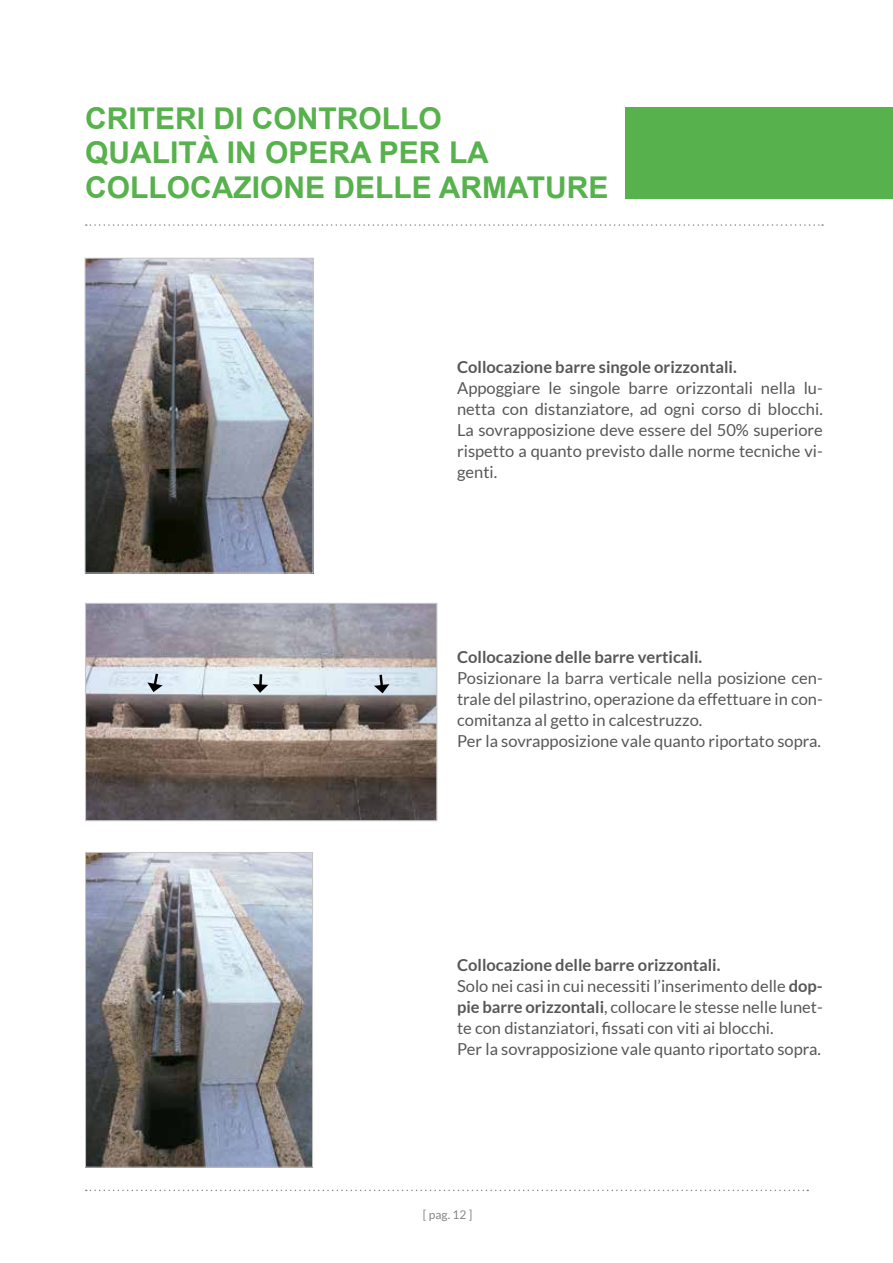
<style>
.page{position:relative;width:893px;height:1263px;background:#fff}
.page>*{position:absolute;margin:0;border:0;box-sizing:border-box;transform-origin:0 0}
.t1{font:700 30px/34.5px "Arial";color:#57b14d}
.t2{font:16.5px/21px "Lato";color:#575756}
.t3{font:700 16.5px "Lato";color:#575756}
.t4{font:12px "Lato";color:#878787}
.s1{font-weight:700}
</style>
<div class="page">
<svg style="left:86px;top:224px;width:737px;height:2px"></svg>
<img style="left:87px;top:605px;width:348px;height:214px">
<div style="left:85px;top:603px;width:352px;height:218px;border:1px solid #c6c6c6"></div>
<svg style="left:147px;top:671px;width:16px;height:21px"></svg>
<div style="left:625px;top:107px;width:268px;height:92px;background:#57b14d"></div>
<svg style="left:86px;top:1189px;width:722px;height:2px"></svg>
<svg style="left:253px;top:672px;width:15px;height:21px"></svg>
<svg style="left:374px;top:672px;width:15px;height:21px"></svg>
<img style="left:87px;top:854px;width:224px;height:312px">
<div style="left:85px;top:852px;width:228px;height:316px;border:1px solid #c6c6c6"></div>
<img style="left:87px;top:260px;width:225px;height:311px">
<div style="left:85px;top:258px;width:229px;height:315px;border:1px solid #c6c6c6"></div>
<h1 class="t1" style="left:85px;top:101px;width:525px">CRITERI DI CONTROLLO<br>QUALITÀ IN OPERA PER LA<br>COLLOCAZIONE DELLE ARMATURE</h1>
<p class="t3" style="left:457px;top:357px;width:281px">Collocazione barre singole orizzontali.</p>
<p class="t2" style="left:457px;top:377px;width:367px;text-align:justify">Appoggiare le singole barre orizzontali nella lu&shy;netta con distanziatore, ad ogni corso di blocchi.<br>La sovrapposizione deve essere del 50% superiore rispetto a quanto previsto dalle norme tecniche vi&shy;genti.</p>
<p class="t3" style="left:457px;top:647px;width:247px">Collocazione delle barre verticali.</p>
<p class="t2" style="left:457px;top:667px;width:367px">Posizionare la barra verticale nella posizione cen&shy;trale del pilastrino, operazione da effettuare in con&shy;comitanza al getto in calcestruzzo.<br>Per la sovrapposizione vale quanto riportato sopra.</p>
<p class="t2" style="left:457px;top:954px;width:367px"><span class="s1">Collocazione delle barre orizzontali.<br></span>Solo nei casi in cui necessiti l’inserimento delle <span class="s1">dop&shy;pie barre orizzontali</span>, collocare le stesse nelle lunet&shy;te con distanziatori, fissati con viti ai blocchi.<br>Per la sovrapposizione vale quanto riportato sopra.</p>
<p class="t4" style="left:423px;top:1208px;width:51px">[ pag. 12 ]</p>
</div>
